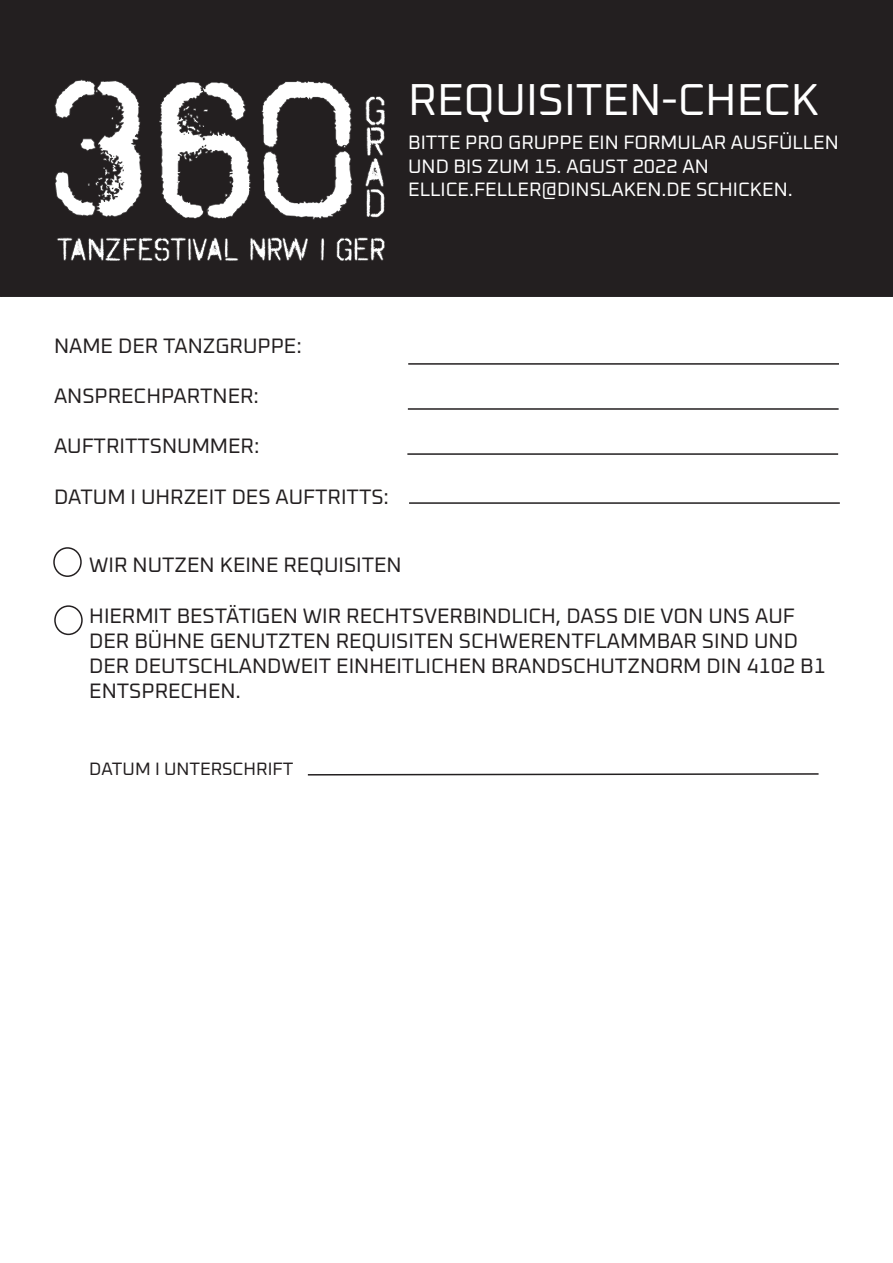
<style>
.page{position:relative;width:893px;height:1263px;background:#fff}
.page>*{position:absolute;margin:0;border:0;box-sizing:border-box;transform-origin:0 0}
.t1{font:45px "Oxanium";color:#fff}
.t2{font:21px/25.2px "Oxanium";color:#231f20}
.t3{font:19.5px/23.4px "Oxanium";color:#fff}
.t4{font:18px "Oxanium";color:#231f20}
</style>
<div class="page">
<div style="left:1px;top:1px;width:891px;height:295px;background:#231f20"></div>
<div style="left:0;top:0;width:893px;height:297px;border:2px solid #231f20"></div>
<img style="left:54px;top:79px;width:331px;height:183px">
<div style="left:53px;top:547px;width:29px;height:30px;border:2px solid #231f20;border-radius:50%"></div>
<div style="left:54px;top:605px;width:29px;height:30px;border:2px solid #231f20;border-radius:50%"></div>
<svg style="left:307px;top:773px;width:512px;height:3px"></svg>
<hr style="left:408px;top:363px;width:431px;height:2px;background:#231f20">
<hr style="left:408px;top:408px;width:431px;height:2px;background:#231f20">
<hr style="left:407px;top:453px;width:431px;height:2px;background:#231f20">
<hr style="left:409px;top:502px;width:431px;height:2px;background:#231f20">
<p class="t1" style="left:408px;top:71px;width:412px">REQUISITEN-CHECK</p>
<p class="t3" style="left:408px;top:130px;width:432px">BITTE PRO GRUPPE EIN FORMULAR AUSFÜLLEN<br>UND BIS ZUM 15. AGUST 2022 AN</p>
<p class="t3" style="left:408px;top:177px;width:386px">ELLICE.FELLER@DINSLAKEN.DE SCHICKEN.</p>
<p class="t2" style="left:54px;top:332px;width:249px">NAME DER TANZGRUPPE:</p>
<p class="t2" style="left:54px;top:382px;width:206px">ANSPRECHPARTNER:</p>
<p class="t2" style="left:54px;top:433px;width:207px">AUFTRITTSNUMMER:</p>
<p class="t2" style="left:54px;top:483px;width:337px">DATUM I UHRZEIT DES AUFTRITTS:</p>
<p class="t2" style="left:89px;top:552px;width:314px">WIR NUTZEN KEINE REQUISITEN</p>
<p class="t2" style="left:89px;top:602px;width:738px">HIERMIT BESTÄTIGEN WIR RECHTSVERBINDLICH, DASS DIE VON UNS AUF DER BÜHNE GENUTZTEN REQUISITEN SCHWERENTFLAMMBAR SIND UND DER DEUTSCHLANDWEIT EINHEITLICHEN BRANDSCHUTZNORM DIN 4102 B1<br>ENTSPRECHEN.</p>
<p class="t4" style="left:89px;top:758px;width:206px">DATUM I UNTERSCHRIFT</p>
</div>
